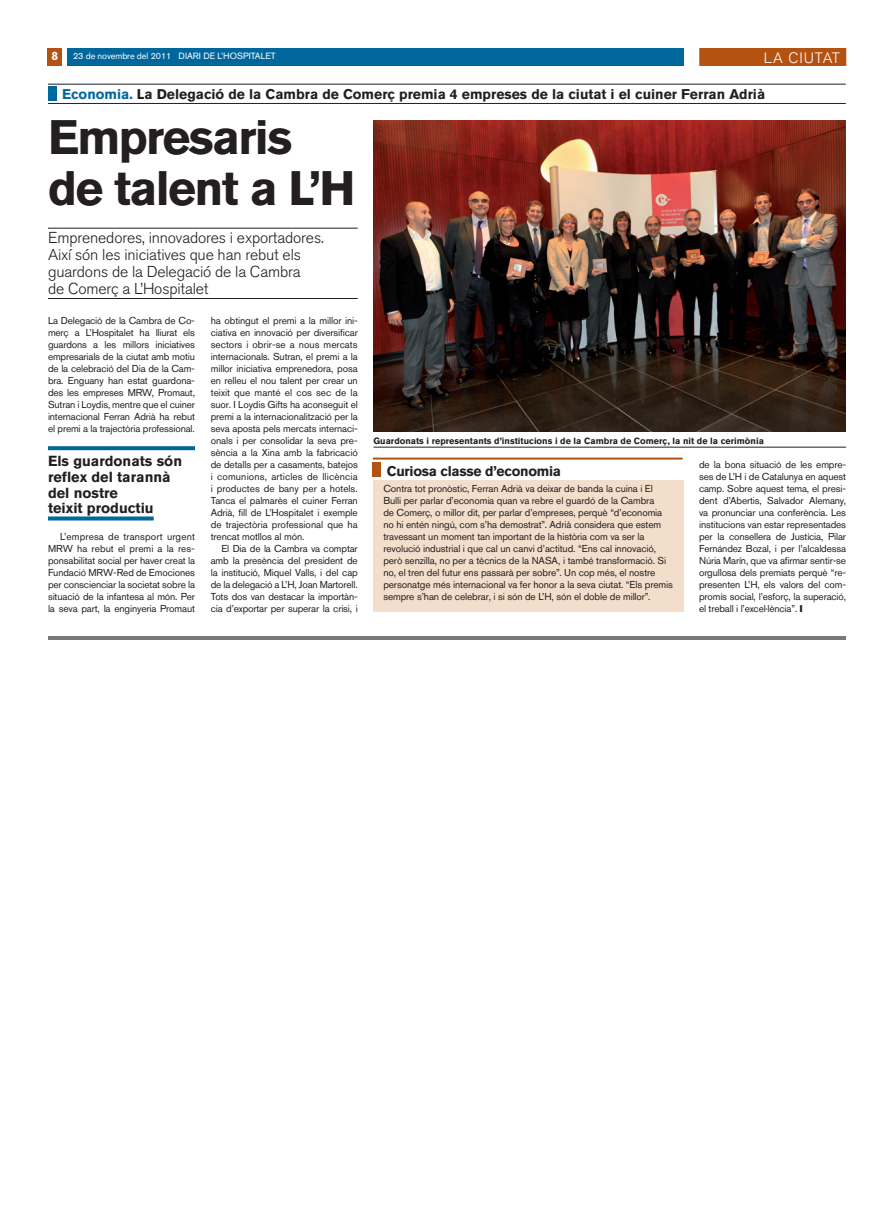
<style>
.page{position:relative;width:893px;height:1220px;background:#fff}
.page>*{position:absolute;margin:0;border:0;box-sizing:border-box;transform-origin:0 0}
.t1{font:700 48px/51px "Akzidenz Grotesk BQ";letter-spacing:-.035em;color:#231f20}
.t2{font:300 15.8px/17px "Akzidenz Grotesk BQ";letter-spacing:-.01em;color:#231f20}
.t3{font:300 15px "Akzidenz Grotesk BQ";letter-spacing:.06em;color:#fff}
.t4{font:700 14.5px/15.7px "Akzidenz Grotesk BQ";color:#231f20}
.t5{font:700 14px "Akzidenz Grotesk BQ";color:#231f20}
.t6{font:700 14px "Akzidenz Grotesk BQ";letter-spacing:-.02em;color:#231f20}
.t7{font:10px/12px "Akzidenz Grotesk BQ";letter-spacing:-.01em;color:#231f20;text-align:justify}
.t8{font:700 9px "Akzidenz Grotesk BQ";color:#231f20}
.t9{font:9px "Akzidenz Grotesk BQ";letter-spacing:-.01em;color:#fff}
.s1{font-weight:700;font-size:12px}
.s2{font-style:inherit}
.s3{color:#00679d}
</style>
<div class="page">
<div style="left:67px;top:48px;width:616px;height:18px;background:#00679d"></div>
<div style="left:48px;top:48px;width:14px;height:18px;background:#b45212"></div>
<div style="left:699px;top:48px;width:147px;height:18px;background:#b45212"></div>
<hr style="left:48px;top:636px;width:798px;height:4px;background:#7b7879">
<hr style="left:48px;top:228px;width:310px;height:1px;background:#231f20">
<hr style="left:48px;top:298px;width:310px;height:1px;background:#231f20">
<img style="left:374px;top:120px;width:472px;height:312px">
<hr style="left:374px;top:447px;width:472px;height:1px;background:#231f20">
<hr style="left:48px;top:84px;width:798px;height:1px;background:#231f20">
<hr style="left:48px;top:103px;width:798px;height:1px;background:#231f20">
<div style="left:48px;top:86px;width:8px;height:15px;background:#00679d"></div>
<svg style="left:48px;top:446px;width:147px;height:4px"></svg>
<svg style="left:48px;top:517px;width:106px;height:4px"></svg>
<div style="left:373px;top:480px;width:310px;height:132px;background:#f3ddcb"></div>
<hr style="left:373px;top:458px;width:310px;height:2px;background:#b45212">
<div style="left:373px;top:462px;width:8px;height:15px;background:#b45212"></div>
<p class="t9" style="left:52px;top:51px;width:226px"><span class="s1">8</span> 23 de novembre del 2011 <span class="s2">DIARI DE L’HOSPITALET</span></p>
<h3 class="t3" style="left:764px;top:49px;width:78px">la ciutat</h3>
<h3 class="t5" style="left:62px;top:86px;width:705px"><span class="s3">Economia.</span> La Delegació de la Cambra de Comerç premia 4 empreses de la ciutat i el cuiner Ferran Adrià</h3>
<h1 class="t1" style="left:48px;top:112px;width:309px">Empresaris de talent a L’H</h1>
<h2 class="t2" style="left:48px;top:230px;width:277px">Emprenedores, innovadores i exportadores.<br>Així són les iniciatives que han rebut els guardons de la Delegació de la Cambra<br>de Comerç a L’Hospitalet</h2>
<p class="t7" style="left:48px;top:314px;width:149px">La Delegació de la Cambra de Co&shy;merç a L’Hospitalet ha lliurat els guardons a les millors iniciatives empresarials de la ciutat amb motiu de la celebració del Dia de la Cam&shy;bra. Enguany han estat guardona&shy;des les empreses MRW, Promaut, Sutran i Loydis, mentre que el cuiner internacional Ferran Adrià ha rebut el premi a la trajectòria professional.</p>
<h3 class="t4" style="left:48px;top:453px;width:136px">Els guardonats són reflex del tarannà del nostre<br>teixit productiu</h3>
<p class="t7" style="left:48px;top:530px;width:149px;text-indent:12px">L’empresa de transport urgent MRW ha rebut el premi a la res&shy;ponsabilitat social per haver creat la Fundació MRW-Red de Emociones per conscienciar la societat sobre la situació de la infantesa al món. Per la seva part, la enginyeria Promaut</p>
<p class="t7" style="left:211px;top:314px;width:149px">ha obtingut el premi a la millor ini&shy;ciativa en innovació per diversificar sectors i obrir-se a nous mercats internacionals. Sutran, el premi a la millor iniciativa emprenedora, posa en relleu el nou talent per crear un teixit que manté el cos sec de la suor. I Loydis Gifts ha aconseguit el premi a la internacionalització per la seva aposta pels mercats internaci&shy;onals i per consolidar la seva pre&shy;sència a la Xina amb la fabricació de detalls per a casaments, batejos i comunions, articles de llicència i productes de bany per a hotels.<br>Tanca el palmarès el cuiner Ferran Adrià, fill de L’Hospitalet i exemple de trajectòria professional que ha trencat motllos al món.</p>
<p class="t7" style="left:211px;top:542px;width:149px;text-indent:11px">El Dia de la Cambra va comptar amb la presència del president de la institució, Miquel Valls, i del cap de la delegació a L’H, Joan Martorell.<br>Tots dos van destacar la importàn&shy;cia d’exportar per superar la crisi, i</p>
<p class="t8" style="left:374px;top:436px;width:392px">Guardonats i representants d’institucions i de la Cambra de Comerç, la nit de la cerimònia</p>
<h3 class="t6" style="left:387px;top:463px;width:176px">Curiosa classe d’economia</h3>
<p class="t7" style="left:383px;top:482px;width:291px;text-align:left">Contra tot pronòstic, Ferran Adrià va deixar de banda la cuina i El Bulli per parlar d’economia quan va rebre el guardó de la Cambra<br>de Comerç, o millor dit, per parlar d’empreses, perquè “d’economia no hi entén ningú, com s’ha demostrat”. Adrià considera que estem travessant un moment tan important de la història com va ser la revolució industrial i que cal un canvi d’actitud. “Ens cal innovació, però senzilla, no per a tècnics de la NASA, i també transformació. Si no, el tren del futur ens passarà per sobre”. Un cop més, el nostre personatge més internacional va fer honor a la seva ciutat. “Els premis sempre s’han de celebrar, i si són de L’H, són el doble de millor”.</p>
<p class="t7" style="left:699px;top:458px;width:149px">de la bona situació de les empre&shy;ses de L’H i de Catalunya en aquest camp. Sobre aquest tema, el presi&shy;dent d’Abertis, Salvador Alemany, va pronunciar una conferència. Les institucions van estar representades per la consellera de Justícia, Pilar Fernández Bozal, i per l’alcaldessa Núria Marín, que va afirmar sentir-se orgullosa dels premiats perquè “re&shy;presenten L’H, els valors del com&shy;promís social, l’esforç, la superació, el treball i l’excel·lència”.</p>
</div>
